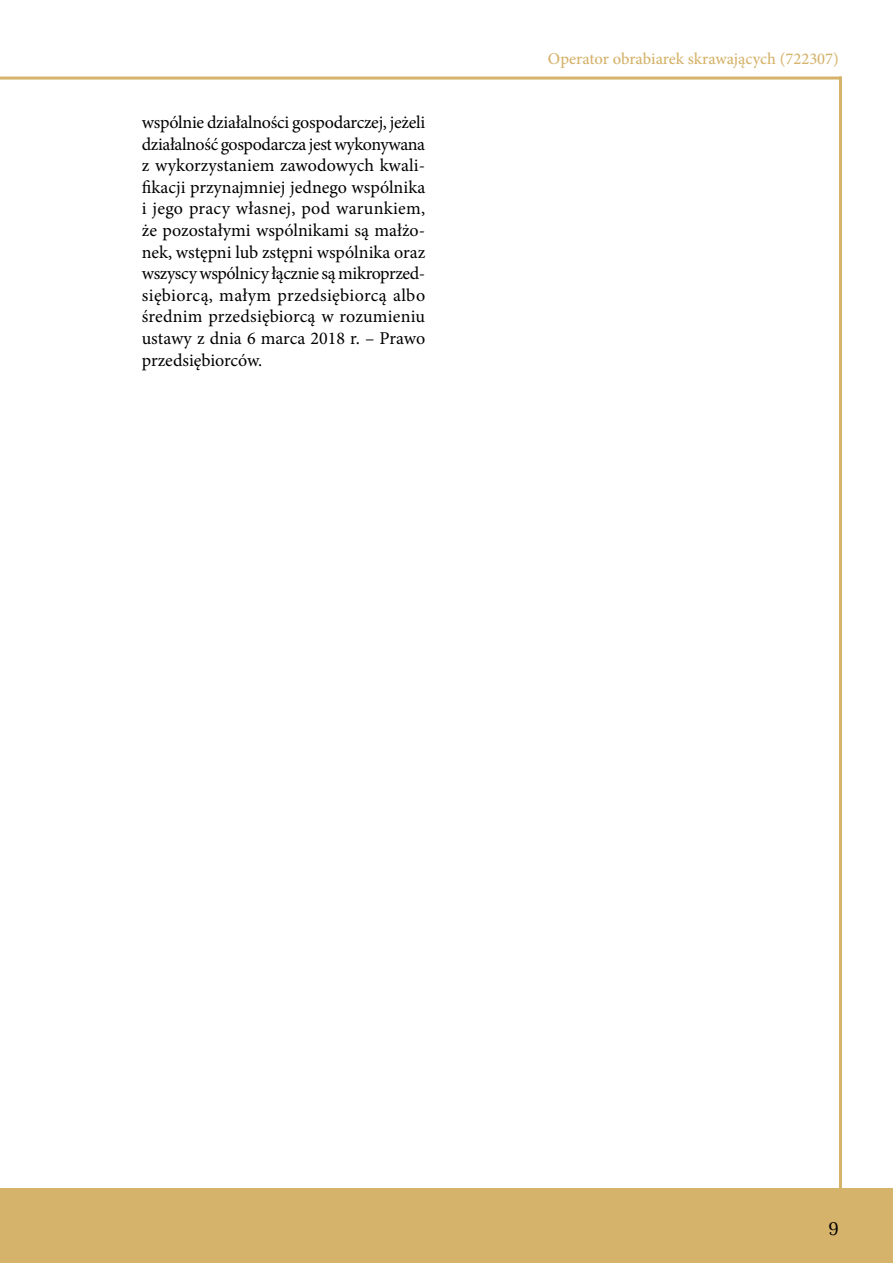
<style>
.page{position:relative;width:893px;height:1263px;background:#fff}
.page>*{position:absolute;margin:0;border:0;box-sizing:border-box;transform-origin:0 0}
.t1{font:18px/21.6px "Minion Pro";color:#000;text-align:justify}
.t2{font:18px "Lora";color:#000}
.t3{font:500 16.5px "Minion Pro";color:#d5b36b}
</style>
<div class="page">
<div style="left:0;top:1188px;width:893px;height:75px;background:#d5b36b"></div>
<hr style="left:839px;top:77px;width:3px;height:1113px;background:#d5b36b">
<hr style="left:0;top:77px;width:842px;height:3px;background:#d5b36b">
<p class="t1" style="left:142px;top:111px;width:285px">wspólnie działalności gospodarczej, jeżeli działalność gospodarcza jest wykonywana z wykorzystaniem zawodowych kwali&shy;fikacji przynajmniej jednego wspólnika i jego pracy własnej, pod warunkiem, że pozostałymi wspólnikami są małżo&shy;nek, wstępni lub zstępni wspólnika oraz wszyscy wspólnicy łącznie są mikroprzed&shy;siębiorcą, małym przedsiębiorcą albo średnim przedsiębiorcą w rozumieniu ustawy z dnia 6 marca 2018 r. – Prawo przedsiębiorców.</p>
<p class="t3" style="left:548px;top:48px;width:293px">Operator obrabiarek skrawających (722307)</p>
<p class="t2" style="left:829px;top:1215px;width:12px">9</p>
</div>
